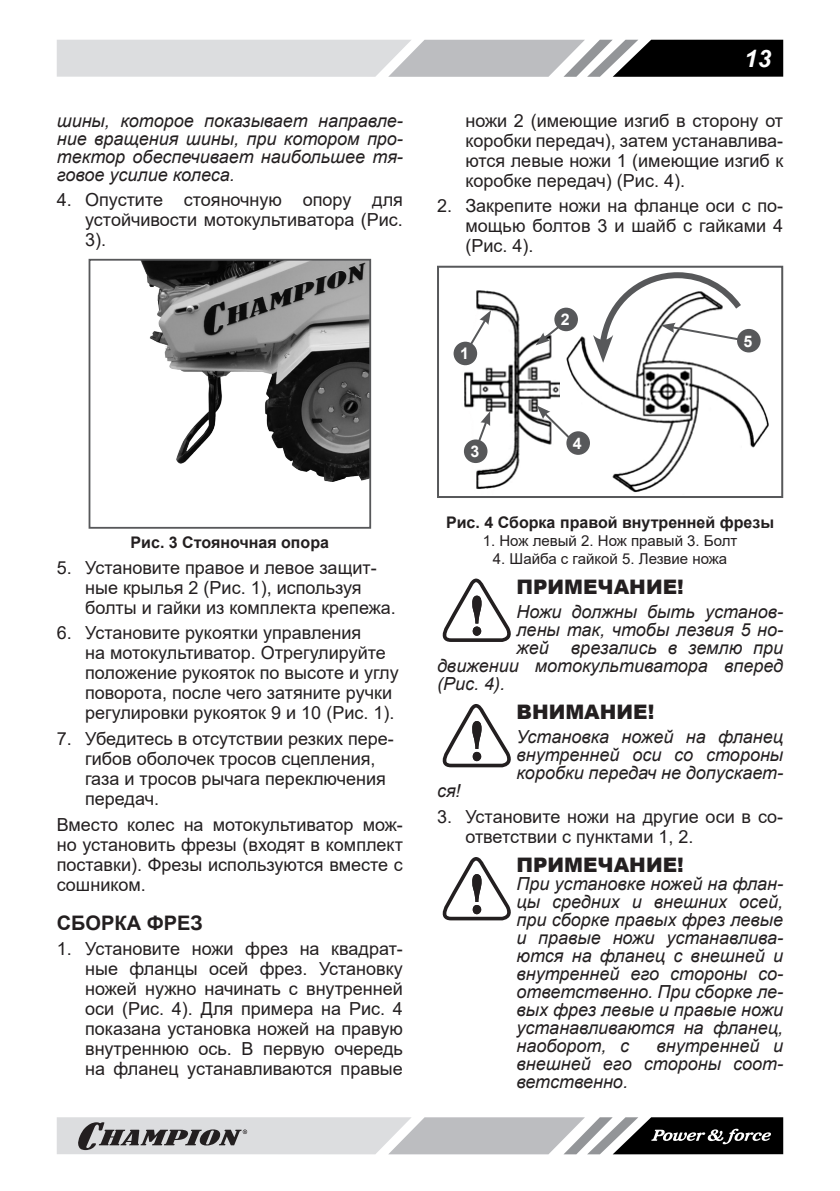
<style>
.page{position:relative;width:840px;height:1191px;background:#fff}
.page>*{position:absolute;margin:0;border:0;box-sizing:border-box;transform-origin:0 0}
.t1{font:italic 700 24px "Arial";color:#fff}
.ВНИМАНИЕ{font:900 20px "Arial";color:#231f20}
.Заголовок2{font:700 20px "Arial";color:#231f20}
.Текст_список{font:18px/20px "Arial";color:#231f20;text-align:justify}
.ВНИМАНИЕ_ТЕКСТ{font:italic 18px/18px "Arial";color:#231f20;text-align:justify}
.Внимание_текст{font:italic 18px/18px "Arial";color:#231f20;text-align:justify}
.Текст_основной{font:18px/20px "Arial";color:#231f20;text-align:justify}
.РИСУНОК{font:700 16px "Arial";color:#231f20}
.t2{font:700 16px "Arial";color:#fff}
.рисунок_нежирный{font:15px "Arial";color:#231f20}
</style>
<div class="page">
<svg style="left:57px;top:40px;width:725px;height:37px;background:#a7a8aa"></svg>
<svg style="left:57px;top:1117px;width:725px;height:37px;background:#a1a2a3"></svg>
<img style="left:141px;top:262px;width:227px;height:219px">
<div style="left:88px;top:259px;width:283px;height:270px;border:2px solid #57585a"></div>
<img style="left:457px;top:290px;width:103px;height:199px">
<img style="left:561px;top:307px;width:208px;height:186px">
<svg style="left:461px;top:310px;width:29px;height:48px"></svg>
<div style="left:453px;top:342px;width:24px;height:23px;background:#57585a;border-radius:50%"></div>
<svg style="left:471px;top:411px;width:19px;height:45px"></svg>
<div style="left:463px;top:439px;width:24px;height:24px;background:#57585a;border-radius:50%"></div>
<svg style="left:536px;top:405px;width:43px;height:43px"></svg>
<div style="left:566px;top:431px;width:23px;height:24px;background:#57585a;border-radius:50%"></div>
<div style="left:736px;top:329px;width:24px;height:23px;background:#57585a;border-radius:50%"></div>
<svg style="left:535px;top:319px;width:32px;height:26px"></svg>
<div style="left:554px;top:308px;width:23px;height:23px;background:#57585a;border-radius:50%"></div>
<svg style="left:592px;top:272px;width:158px;height:91px"></svg>
<div style="left:437px;top:266px;width:345px;height:232px;border:2px solid #57585a"></div>
<svg style="left:442px;top:578px;width:69px;height:64px"></svg>
<svg style="left:442px;top:704px;width:69px;height:63px"></svg>
<svg style="left:442px;top:857px;width:69px;height:63px"></svg>
<p class="ВНИМАНИЕ_ТЕКСТ" style="left:57px;top:111px;width:347px">шины, которое показывает направле&shy;ние вращения шины, при котором про&shy;тектор обеспечивает наибольшее тя&shy;говое усилие колеса.</p>
<p class="Текст_список" style="left:85px;top:190px;width:319px;text-indent:-28px">4. Опустите стояночную опору для устойчивости мотокультиватора (Рис.<br>3).</p>
<p class="РИСУНОК" style="left:130px;top:531px;width:200px">Рис. 3 Стояночная опора</p>
<p class="Текст_список" style="left:85px;top:557px;width:312px;text-align:left;text-indent:-28px">5. Установите правое и левое защит&shy;ные крылья 2 (Рис. 1), используя болты и гайки из комплекта крепежа.</p>
<p class="Текст_список" style="left:85px;top:623px;width:315px;text-align:left;text-indent:-28px">6. Установите рукоятки управления<br>на мотокультиватор. Отрегулируйте положение рукояток по высоте и углу поворота, после чего затяните ручки регулировки рукояток 9 и 10 (Рис. 1).</p>
<p class="Текст_список" style="left:85px;top:728px;width:310px;text-align:left;text-indent:-28px">7. Убедитесь в отсутствии резких пере&shy;гибов оболочек тросов сцепления, газа и тросов рычага переключения передач.</p>
<p class="Текст_основной" style="left:57px;top:814px;width:347px">Вместо колес на мотокультиватор мож&shy;но установить фрезы (входят в комплект поставки). Фрезы используются вместе с сошником.</p>
<p class="Заголовок2" style="left:57px;top:908px;width:148px">СБОРКА ФРЕЗ</p>
<p class="Текст_список" style="left:85px;top:939px;width:319px;text-indent:-28px">1. Установите ножи фрез на квадрат&shy;ные фланцы осей фрез. Установку ножей нужно начинать с внутренней оси (Рис. 4). Для примера на Рис. 4 показана установка ножей на правую внутреннюю ось. В первую очередь на фланец устанавливаются правые</p>
<h1 class="t1" style="left:743px;top:42px;width:28px">13</h1>
<p class="Текст_список" style="left:465px;top:110px;width:319px">ножи 2 (имеющие изгиб в сторону от коробки передач), затем устанавлива&shy;ются левые ножи 1 (имеющие изгиб к коробке передач) (Рис. 4).</p>
<p class="Текст_список" style="left:465px;top:196px;width:319px;text-indent:-28px">2. Закрепите ножи на фланце оси с по&shy;мощью болтов 3 и шайб с гайками 4 (Рис. 4).</p>
<p class="t2" style="left:460px;top:342px;width:10px">1</p>
<p class="t2" style="left:470px;top:440px;width:10px">3</p>
<p class="t2" style="left:560px;top:308px;width:10px">2</p>
<p class="t2" style="left:572px;top:432px;width:10px">4</p>
<p class="t2" style="left:743px;top:330px;width:10px">5</p>
<p class="РИСУНОК" style="left:446px;top:511px;width:329px">Рис. 4 Сборка правой внутренней фрезы</p>
<p class="рисунок_нежирный" style="left:482px;top:530px;width:256px">1. Нож левый 2. Нож правый 3. Болт</p>
<p class="рисунок_нежирный" style="left:492px;top:548px;width:236px">4. Шайба с гайкой 5. Лезвие ножа</p>
<p class="ВНИМАНИЕ" style="left:516px;top:572px;width:169px">ПРИМЕЧАНИЕ!</p>
<p class="ВНИМАНИЕ_ТЕКСТ" style="left:516px;top:602px;width:268px">Ножи должны быть установ-</p>
<p class="ВНИМАНИЕ_ТЕКСТ" style="left:516px;top:620px;width:268px">лены так, чтобы лезвия 5 но-</p>
<p class="ВНИМАНИЕ_ТЕКСТ" style="left:516px;top:638px;width:268px">жей врезались в землю при</p>
<p class="ВНИМАНИЕ_ТЕКСТ" style="left:437px;top:656px;width:347px">движении мотокультиватора вперед</p>
<p class="ВНИМАНИЕ_ТЕКСТ" style="left:437px;top:674px;width:70px">(Рис. 4).</p>
<p class="ВНИМАНИЕ" style="left:516px;top:697px;width:139px">ВНИМАНИЕ!</p>
<p class="ВНИМАНИЕ_ТЕКСТ" style="left:516px;top:728px;width:268px">Установка ножей на фланец внутренней оси со стороны коробки передач не допускает-</p>
<p class="ВНИМАНИЕ_ТЕКСТ" style="left:437px;top:782px;width:25px">ся!</p>
<p class="Текст_список" style="left:465px;top:806px;width:319px;text-indent:-28px">3. Установите ножи на другие оси в со&shy;ответствии с пунктами 1, 2.</p>
<p class="ВНИМАНИЕ" style="left:516px;top:850px;width:169px">ПРИМЕЧАНИЕ!</p>
<p class="Внимание_текст" style="left:516px;top:875px;width:268px">При установке ножей на флан&shy;цы средних и внешних осей, при сборке правых фрез левые и правые ножи устанавлива&shy;ются на фланец с внешней и внутренней его стороны со&shy;ответственно. При сборке ле&shy;вых фрез левые и правые ножи устанавливаются на фланец, наоборот, с</p>
<p class="Внимание_текст" style="left:516px;top:1037px;width:268px;text-indent:140px">внутренней и внешней его стороны соот&shy;ветственно.</p>
</div>
